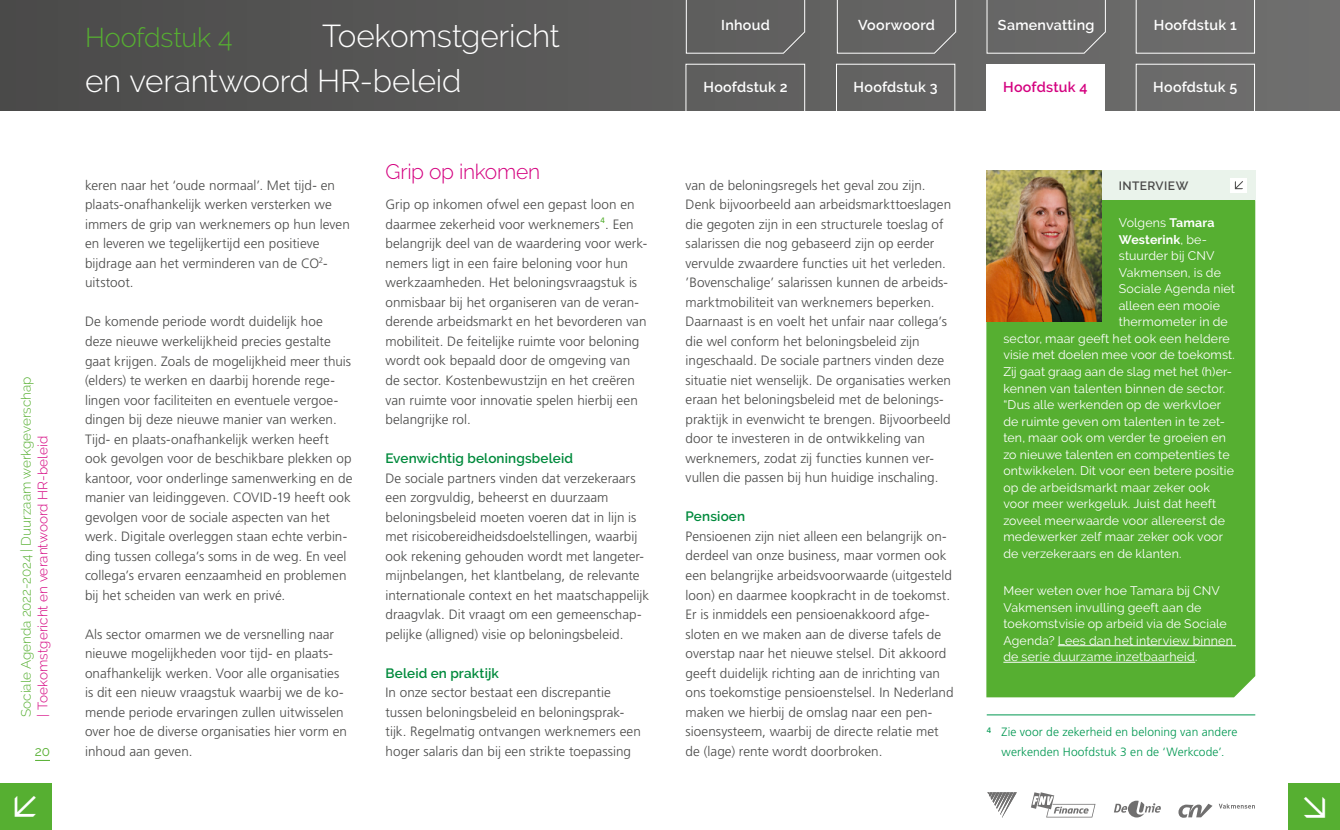
<style>
.page{position:relative;width:1340px;height:830px;background:#fff}
.page>*{position:absolute;margin:0;border:0;box-sizing:border-box;transform-origin:0 0}
.t1{font:300 31.5px/45px "Raleway";letter-spacing:-.005em;color:#fff}
.t2{font:300 27px "Raleway";letter-spacing:-.01em;color:#56af31}
.t3{font:300 21px "Raleway";letter-spacing:-.015em;color:#d4007f}
.t4{font:600 14.25px "Raleway";letter-spacing:.02em;color:#fff}
.t5{font:600 14.25px "Raleway";letter-spacing:.02em;color:#d4007f}
.t6{font:300 13.5px/19.5px "Frutiger LT Std";letter-spacing:.005em;color:#4a4a49}
.t7{font:600 13.5px "Raleway";letter-spacing:.01em;color:#008a3c}
.t8{font:300 13.5px "Raleway";letter-spacing:-.005em;color:#56af31}
.t9{font:300 13.5px "Raleway";letter-spacing:.01em;color:#d4007f}
.t10{font:13.5px "Raleway";color:#56af31}
.t11{font:12.3px/16.5px "Raleway";letter-spacing:.015em;color:#fff}
.t12{font:700 12.3px "Raleway";letter-spacing:.01em;color:#fff}
.t13{font:300 12px/19.5px "Frutiger LT Std";letter-spacing:.005em;color:#009751;text-align:center}
.t14{font:600 12px "Raleway";letter-spacing:.035em;color:#4a4a49}
.s1{font-weight:700}
.s2{font-weight:400}
</style>
<div class="page">
<div style="left:0;top:0;width:1339px;height:112px;background:linear-gradient(to right,#4a4a49,#717170)"></div>
<div style="left:0;top:782px;width:51px;height:47px;background:#56af31"></div>
<div style="left:1288px;top:782px;width:51px;height:47px;background:#56af31"></div>
<svg style="left:36px;top:759px;width:14px;height:1px"></svg>
<hr style="left:986px;top:714px;width:269px;height:1px;background:#009751">
<div style="left:986px;top:200px;width:269px;height:497px;background:#56af31"></div>
<hr style="left:1057px;top:645px;width:178px;height:1px;background:#fff">
<hr style="left:1003px;top:661px;width:192px;height:1px;background:#fff">
<div style="left:986px;top:170px;width:269px;height:30px;background:#eaf3eb"></div>
<img style="left:986px;top:170px;width:115px;height:151px">
<div style="left:1230px;top:178px;width:16px;height:14px;background:#fff"></div>
<svg style="left:1234px;top:181px;width:9px;height:8px"></svg>
<div style="left:685px;top:64px;width:120px;height:50px;border:1px solid #fff"></div>
<div style="left:986px;top:0;width:120px;height:54px;background:#686767"></div>
<div style="left:685px;top:0;width:120px;height:54px;background:#605f5f"></div>
<div style="left:836px;top:0;width:120px;height:54px;background:#646363"></div>
<div style="left:836px;top:64px;width:119px;height:50px;border:1px solid #fff"></div>
<div style="left:986px;top:64px;width:118px;height:50px;background:#fff"></div>
<div style="left:1135px;top:64px;width:119px;height:50px;border:1px solid #fff"></div>
<div style="left:1135px;top:0;width:119px;height:54px;background:#6c6b6b"></div>
<svg style="left:1031px;top:792px;width:64px;height:25px"></svg>
<svg style="left:1178px;top:803px;width:34px;height:14px"></svg>
<svg style="left:1219px;top:803px;width:35px;height:5px"></svg>
<svg style="left:1114px;top:800px;width:47px;height:17px"></svg>
<svg style="left:987px;top:792px;width:29px;height:25px"></svg>
<p class="t8" style="left:18px;top:716px;width:341px;rotate:-90deg">Sociale Agenda 2022-2024 | Duurzaam werkgeverschap</p>
<p class="t9" style="left:35px;top:716px;width:282px;rotate:-90deg">| Toekomstgericht en verantwoord HR-beleid</p>
<p class="t10" style="left:35px;top:743px;width:17px">20</p>
<h1 class="t1" style="left:85px;top:13px;width:476px;text-indent:237px">Toekomstgericht en verantwoord HR-beleid</h1>
<h2 class="t2" style="left:85px;top:22px;width:149px">Hoofdstuk 4</h2>
<p class="t6" style="left:85px;top:175px;width:266px">keren naar het ‘oude normaal’. Met tijd- en plaats-onafhankelijk werken versterken we immers de grip van werknemers op hun leven en leveren we tegelijkertijd een positieve bijdrage aan het verminderen van de CO<sup>2</sup>- uitstoot.</p>
<p class="t6" style="left:85px;top:312px;width:269px">De komende periode wordt duidelijk hoe deze nieuwe werkelijkheid precies gestalte gaat krijgen. Zoals de mogelijkheid meer thuis (elders) te werken en daarbij horende rege&shy;lingen voor faciliteiten en eventuele vergoe&shy;dingen bij deze nieuwe manier van werken.<br>Tijd- en plaats-onafhankelijk werken heeft ook gevolgen voor de beschikbare plekken op kantoor, voor onderlinge samenwerking en de manier van leidinggeven. COVID-19 heeft ook gevolgen voor de sociale aspecten van het werk. Digitale overleggen staan echte verbin&shy;ding tussen collega’s soms in de weg. En veel collega’s ervaren eenzaamheid en problemen bij het scheiden van werk en privé.</p>
<p class="t6" style="left:85px;top:624px;width:263px">Als sector omarmen we de versnelling naar nieuwe mogelijkheden voor tijd- en plaats&shy;onafhankelijk werken. Voor alle organisaties is dit een nieuw vraagstuk waarbij we de ko&shy;mende periode ervaringen zullen uitwisselen over hoe de diverse organisaties hier vorm en inhoud aan geven.</p>
<h3 class="t3" style="left:385px;top:159px;width:156px">Grip op inkomen</h3>
<p class="t6" style="left:385px;top:195px;width:263px">Grip op inkomen ofwel een gepast loon en daarmee zekerheid voor werknemers<sup>4</sup>. Een belangrijk deel van de waardering voor werk&shy;nemers ligt in een faire beloning voor hun werkzaamheden. Het beloningsvraagstuk is onmisbaar bij het organiseren van de veran&shy;derende arbeidsmarkt en het bevorderen van mobiliteit. De feitelijke ruimte voor beloning wordt ook bepaald door de omgeving van de sector. Kostenbewustzijn en het creëren van ruimte voor innovatie spelen hierbij een belangrijke rol.</p>
<p class="t7" style="left:385px;top:450px;width:189px">Evenwichtig beloningsbeleid</p>
<p class="t6" style="left:385px;top:468px;width:265px">De sociale partners vinden dat verzekeraars een zorgvuldig, beheerst en duurzaam beloningsbeleid moeten voeren dat in lijn is met risicobereidheidsdoelstellingen, waarbij ook rekening gehouden wordt met langeter&shy;mijnbelangen, het klantbelang, de relevante internationale context en het maatschappelijk draagvlak. Dit vraagt om een gemeenschap&shy;pelijke (alligned) visie op beloningsbeleid.</p>
<p class="t7" style="left:385px;top:665px;width:115px">Beleid en praktijk</p>
<p class="t6" style="left:385px;top:682px;width:257px">In onze sector bestaat een discrepantie tussen beloningsbeleid en beloningsprak&shy;tijk. Regelmatig ontvangen werknemers een hoger salaris dan bij een strikte toepassing</p>
<p class="t4" style="left:721px;top:17px;width:50px">Inhoud</p>
<p class="t4" style="left:858px;top:17px;width:78px">Voorwoord</p>
<p class="t4" style="left:998px;top:17px;width:98px">Samenvatting</p>
<p class="t4" style="left:1153px;top:17px;width:84px">Hoofdstuk 1</p>
<p class="t4" style="left:703px;top:78px;width:86px">Hoofdstuk 2</p>
<p class="t4" style="left:853px;top:78px;width:86px">Hoofdstuk 3</p>
<p class="t5" style="left:1003px;top:78px;width:86px">Hoofdstuk 4</p>
<p class="t4" style="left:1153px;top:78px;width:86px">Hoofdstuk 5</p>
<p class="t6" style="left:685px;top:175px;width:267px">van de beloningsregels het geval zou zijn.<br>Denk bijvoorbeeld aan arbeidsmarkttoeslagen die gegoten zijn in een structurele toeslag of salarissen die nog gebaseerd zijn op eerder vervulde zwaardere functies uit het verleden. ’Bovenschalige’ salarissen kunnen de arbeids&shy;marktmobiliteit van werknemers beperken.<br>Daarnaast is en voelt het unfair naar collega’s die wel conform het beloningsbeleid zijn ingeschaald. De sociale partners vinden deze situatie niet wenselijk. De organisaties werken eraan het beloningsbeleid met de belonings&shy;praktijk in evenwicht te brengen. Bijvoorbeeld door te investeren in de ontwikkeling van werknemers, zodat zij functies kunnen ver&shy;vullen die passen bij hun huidige inschaling.</p>
<p class="t7" style="left:685px;top:508px;width:61px">Pensioen</p>
<p class="t6" style="left:685px;top:526px;width:270px">Pensioenen zijn niet alleen een belangrijk on&shy;derdeel van onze business, maar vormen ook een belangrijke arbeidsvoorwaarde (uitgesteld loon) en daarmee koopkracht in de toekomst.<br>Er is inmiddels een pensioenakkoord afge&shy;sloten en we maken aan de diverse tafels de overstap naar het nieuwe stelsel. Dit akkoord geeft duidelijk richting aan de inrichting van ons toekomstige pensioenstelsel. In Nederland maken we hierbij de omslag naar een pen&shy;sioensysteem, waarbij de directe relatie met de (lage) rente wordt doorbroken.</p>
<p class="t14" style="left:1118px;top:179px;width:71px">INTERVIEW</p>
<p class="t11" style="left:1118px;top:215px;width:97px">Volgens <span class="s1">Tamara</span></p>
<p class="t12" style="left:1118px;top:232px;width:90px">Westerink<span class="s2">, be-</span></p>
<p class="t11" style="left:1118px;top:248px;width:97px">stuurder bij CNV</p>
<p class="t11" style="left:1118px;top:264px;width:104px">Vakmensen, is de</p>
<p class="t11" style="left:1118px;top:281px;width:118px">Sociale Agenda niet</p>
<p class="t11" style="left:1118px;top:297px;width:103px">alleen een mooie</p>
<p class="t11" style="left:1118px;top:313px;width:110px">thermometer in de</p>
<p class="t11" style="left:1003px;top:330px;width:228px">sector, maar geeft het ook een heldere</p>
<p class="t11" style="left:1003px;top:346px;width:233px">visie met doelen mee voor de toekomst.</p>
<p class="t11" style="left:1003px;top:363px;width:230px">Zij gaat graag aan de slag met het (h)er-</p>
<p class="t11" style="left:1003px;top:379px;width:223px">kennen van talenten binnen de sector.</p>
<p class="t11" style="left:1003px;top:396px;width:219px">“Dus alle werkenden op de werkvloer</p>
<p class="t11" style="left:1003px;top:412px;width:223px">de ruimte geven om talenten in te zet-</p>
<p class="t11" style="left:1003px;top:429px;width:224px">ten, maar ook om verder te groeien en</p>
<p class="t11" style="left:1003px;top:445px;width:228px">zo nieuwe talenten en competenties te</p>
<p class="t11" style="left:1003px;top:462px;width:232px">ontwikkelen. Dit voor een betere positie</p>
<p class="t11" style="left:1003px;top:478px;width:208px">op de arbeidsmarkt maar zeker ook</p>
<p class="t11" style="left:1003px;top:495px;width:214px">voor meer werkgeluk. Juist dat heeft</p>
<p class="t11" style="left:1003px;top:511px;width:223px">zoveel meerwaarde voor allereerst de</p>
<p class="t11" style="left:1003px;top:528px;width:221px">medewerker zelf maar zeker ook voor</p>
<p class="t11" style="left:1003px;top:544px;width:179px">de verzekeraars en de klanten.</p>
<p class="t11" style="left:1003px;top:582px;width:231px">Meer weten over hoe Tamara bij CNV Vakmensen invulling geeft aan de toekomstvisie op arbeid via de Sociale Agenda? Lees dan het interview binnen de serie duurzame inzetbaarheid.</p>
<p class="t13" style="left:986px;top:722px;width:252px"><sup>4</sup> Zie voor de zekerheid en beloning van andere werkenden Hoofdstuk 3 en de ‘Werkcode’.</p>
</div>
